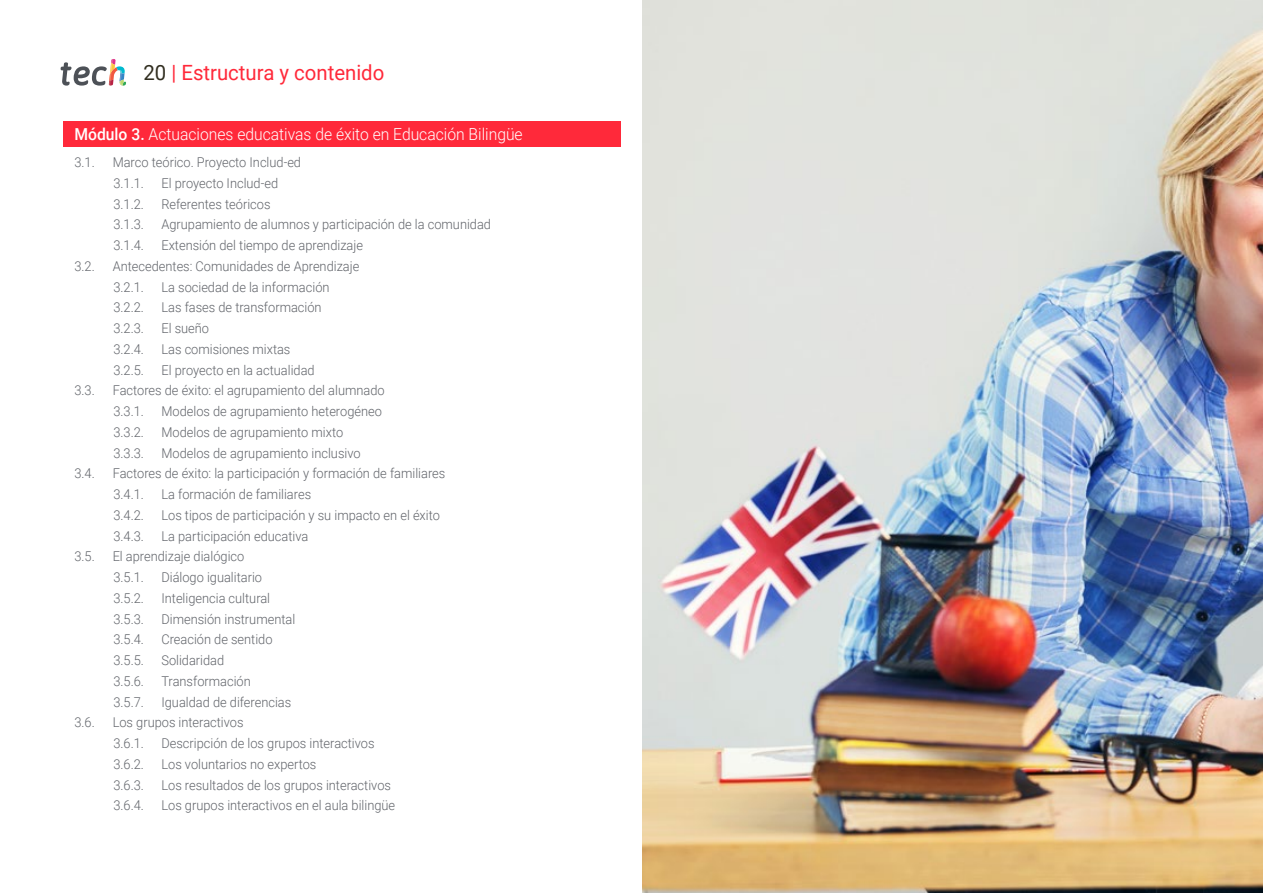
<style>
.page{position:relative;width:1263px;height:893px;background:#fff}
.page>*{position:absolute;margin:0;border:0;box-sizing:border-box;transform-origin:0 0}
.t1{font:21px "Roboto";color:#ff293a}
.t2{font:300 16.5px "Roboto";color:#fff;scale:.95 1}
.t3{font:300 13.5px/20.7px "Roboto";color:#61646a;scale:.95 1}
.s1{color:#312e20}
.s2{font-weight:500}
</style>
<div class="page">
<svg style="left:61px;top:59px;width:65px;height:27px"></svg>
<div style="left:63px;top:121px;width:558px;height:25px;background:#ff293a"></div>
<img style="left:642px;top:0;width:621px;height:893px">
<h1 class="t1" style="left:144px;top:57px;width:242px"><span class="s1">20</span> | Estructura y contenido</h1>
<p class="t2" style="left:74px;top:123px;width:473px"><span class="s2">Módulo 3.</span> Actuaciones educativas de éxito en Educación Bilingüe</p>
<p class="t3" style="left:74px;top:151px;width:23px">3.1.</p>
<p class="t3" style="left:113px;top:151px;width:200px">Marco teórico. Proyecto Includ-ed<br>3.1.1.</p>
<p class="t3" style="left:161px;top:172px;width:124px">El proyecto Includ-ed</p>
<p class="t3" style="left:113px;top:193px;width:34px">3.1.2.</p>
<p class="t3" style="left:161px;top:193px;width:116px">Referentes teóricos</p>
<p class="t3" style="left:113px;top:214px;width:34px">3.1.3.</p>
<p class="t3" style="left:161px;top:214px;width:348px">Agrupamiento de alumnos y participación de la comunidad</p>
<p class="t3" style="left:113px;top:234px;width:34px">3.1.4.</p>
<p class="t3" style="left:161px;top:234px;width:214px">Extensión del tiempo de aprendizaje</p>
<p class="t3" style="left:74px;top:255px;width:23px">3.2.</p>
<p class="t3" style="left:113px;top:255px;width:261px">Antecedentes: Comunidades de Aprendizaje<br>3.2.1.</p>
<p class="t3" style="left:161px;top:276px;width:178px">La sociedad de la información</p>
<p class="t3" style="left:113px;top:297px;width:34px">3.2.2.</p>
<p class="t3" style="left:161px;top:297px;width:170px">Las fases de transformación</p>
<p class="t3" style="left:113px;top:317px;width:34px">3.2.3.</p>
<p class="t3" style="left:161px;top:317px;width:52px">El sueño</p>
<p class="t3" style="left:113px;top:338px;width:34px">3.2.4.</p>
<p class="t3" style="left:161px;top:338px;width:137px">Las comisiones mixtas</p>
<p class="t3" style="left:113px;top:359px;width:34px">3.2.5.</p>
<p class="t3" style="left:161px;top:359px;width:163px">El proyecto en la actualidad</p>
<p class="t3" style="left:74px;top:380px;width:23px">3.3.</p>
<p class="t3" style="left:113px;top:380px;width:288px">Factores de éxito: el agrupamiento del alumnado<br>3.3.1.</p>
<p class="t3" style="left:161px;top:400px;width:234px">Modelos de agrupamiento heterogéneo</p>
<p class="t3" style="left:113px;top:421px;width:34px">3.3.2.</p>
<p class="t3" style="left:161px;top:421px;width:193px">Modelos de agrupamiento mixto</p>
<p class="t3" style="left:113px;top:442px;width:34px">3.3.3.</p>
<p class="t3" style="left:161px;top:442px;width:211px">Modelos de agrupamiento inclusivo</p>
<p class="t3" style="left:74px;top:463px;width:23px">3.4.</p>
<p class="t3" style="left:113px;top:463px;width:352px">Factores de éxito: la participación y formación de familiares<br>3.4.1.</p>
<p class="t3" style="left:161px;top:483px;width:159px">La formación de familiares</p>
<p class="t3" style="left:113px;top:504px;width:34px">3.4.2.</p>
<p class="t3" style="left:161px;top:504px;width:295px">Los tipos de participación y su impacto en el éxito</p>
<p class="t3" style="left:113px;top:525px;width:34px">3.4.3.</p>
<p class="t3" style="left:161px;top:525px;width:156px">La participación educativa</p>
<p class="t3" style="left:74px;top:546px;width:23px">3.5.</p>
<p class="t3" style="left:113px;top:546px;width:140px">El aprendizaje dialógico<br>3.5.1.</p>
<p class="t3" style="left:161px;top:566px;width:107px">Diálogo igualitario</p>
<p class="t3" style="left:113px;top:587px;width:34px">3.5.2.</p>
<p class="t3" style="left:161px;top:587px;width:116px">Inteligencia cultural</p>
<p class="t3" style="left:113px;top:608px;width:34px">3.5.3.</p>
<p class="t3" style="left:161px;top:608px;width:142px">Dimensión instrumental</p>
<p class="t3" style="left:113px;top:629px;width:34px">3.5.4.</p>
<p class="t3" style="left:161px;top:629px;width:119px">Creación de sentido</p>
<p class="t3" style="left:113px;top:649px;width:34px">3.5.5.</p>
<p class="t3" style="left:161px;top:649px;width:68px">Solidaridad</p>
<p class="t3" style="left:113px;top:670px;width:34px">3.5.6.</p>
<p class="t3" style="left:161px;top:670px;width:96px">Transformación</p>
<p class="t3" style="left:113px;top:691px;width:34px">3.5.7.</p>
<p class="t3" style="left:161px;top:691px;width:138px">Igualdad de diferencias</p>
<p class="t3" style="left:74px;top:712px;width:23px">3.6.</p>
<p class="t3" style="left:113px;top:712px;width:139px">Los grupos interactivos<br>3.6.1.</p>
<p class="t3" style="left:161px;top:732px;width:226px">Descripción de los grupos interactivos</p>
<p class="t3" style="left:113px;top:753px;width:34px">3.6.2.</p>
<p class="t3" style="left:161px;top:753px;width:165px">Los voluntarios no expertos</p>
<p class="t3" style="left:113px;top:774px;width:34px">3.6.3.</p>
<p class="t3" style="left:161px;top:774px;width:243px">Los resultados de los grupos interactivos</p>
<p class="t3" style="left:113px;top:795px;width:34px">3.6.4.</p>
<p class="t3" style="left:161px;top:795px;width:248px">Los grupos interactivos en el aula bilingüe</p>
</div>
